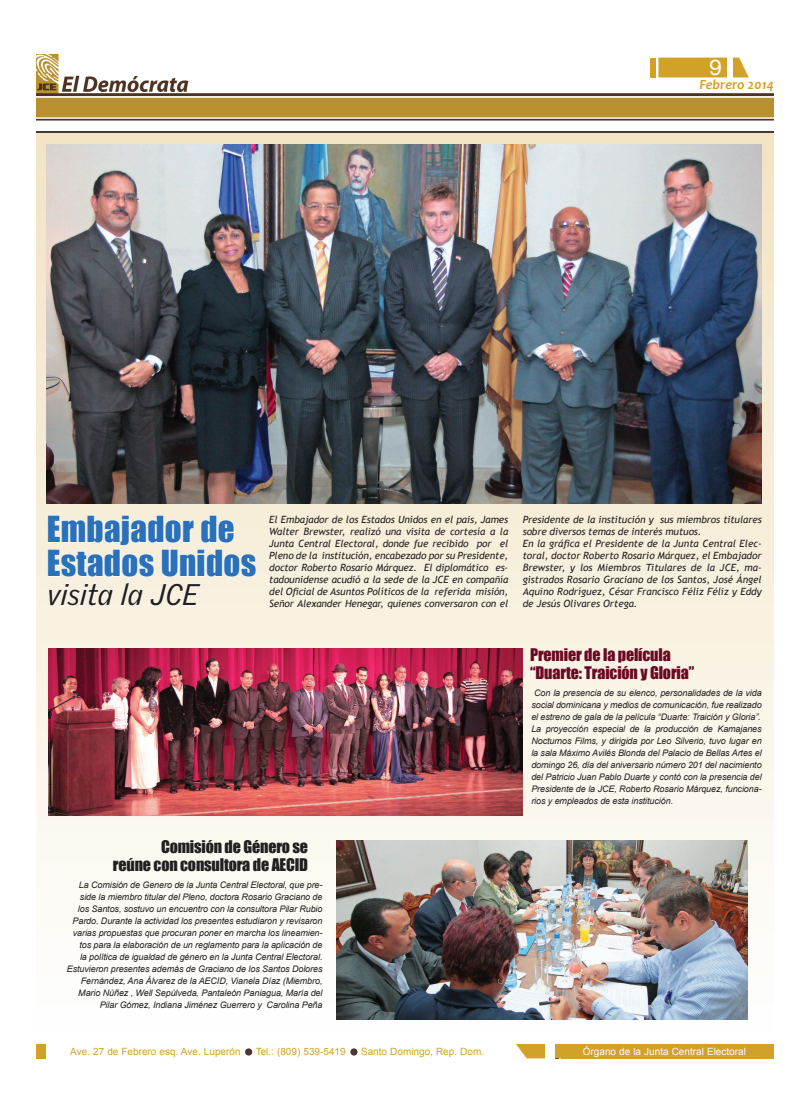
<style>
.page{position:relative;width:810px;height:1116px;background:#fff}
.page>*{position:absolute;margin:0;border:0;box-sizing:border-box;transform-origin:0 0}
.t1{font:33px/34px "Impact";letter-spacing:.01em;color:#2a71b9}
.t2{font:italic 29px "Griffith Gothic";letter-spacing:.01em;color:#231f20}
.t3{font:21.5px "Arial";color:#fff;scale:1.07 1}
.t4{font:16px/18px "Impact";letter-spacing:-.01em;color:#6a0923}
.t5{font:16px/18px "Impact";letter-spacing:-.01em;color:#231f20;text-align:right}
.t6{font:italic 700 14px "Candara";color:#d2a128}
.t7{font:italic 10px/12px "Trebuchet MS";color:#231f20;text-align:justify}
.t8{font:10px "Arial";color:#d2a128}
.t9{font:10px "Arial";color:#fff}
.t10{font:italic 9px/12px "Arial";letter-spacing:-.01em;color:#231f20;text-align:justify}
</style>
<div class="page">
<img style="left:36px;top:53px;width:738px;height:68px">
<svg style="left:658px;top:58px;width:91px;height:19px;background:#d5a838"></svg>
<div style="left:728px;top:56px;width:5px;height:23px;background:#fff"></div>
<div style="left:650px;top:58px;width:6px;height:20px;background:#d2a128"></div>
<div style="left:36px;top:1044px;width:10px;height:14px;background:#d2a128"></div>
<div style="left:561px;top:1044px;width:213px;height:14px;background:#d2a128"></div>
<svg style="left:516px;top:1044px;width:45px;height:14px"></svg>
<div style="left:545px;top:1043px;width:10px;height:16px;background:#fff"></div>
<div style="left:350px;top:1048px;width:8px;height:8px;background:#4b3731;border-radius:50%"></div>
<div style="left:245px;top:1048px;width:7px;height:8px;background:#4b3731;border-radius:50%"></div>
<div style="left:36px;top:133px;width:738px;height:900px;background:linear-gradient(to bottom,#eddec0,#fefffd)"></div>
<hr style="left:36px;top:131px;width:738px;height:2px;background:#4b3731">
<img style="left:47px;top:144px;width:715px;height:360px">
<svg style="left:47px;top:515px;width:210px;height:92px"></svg>
<img style="left:48px;top:648px;width:475px;height:168px">
<img style="left:336px;top:840px;width:411px;height:180px">
<h3 class="t3" style="left:709px;top:56px;width:13px">9</h3>
<h3 class="t6" style="left:699px;top:76px;width:76px">Febrero 2014</h3>
<h1 class="t1" style="left:47px;top:511px;width:211px">Embajador de<br>Estados Unidos</h1>
<h2 class="t2" style="left:47px;top:578px;width:153px">visita la JCE</h2>
<p class="t7" style="left:269px;top:514px;width:241px">El Embajador de los Estados Unidos en el pais, James Walter Brewster, realizó una visita de cortesía a la Junta Central Electoral, donde fue recibido por el Pleno de la institución, encabezado por su Presidente, doctor Roberto Rosario Márquez. El diplomático es&shy;tadounidense acudió a la sede de la JCE en compañía del Oficial de Asuntos Políticos de la referida misión, Señor Alexander Henegar, quienes conversaron con el</p>
<p class="t7" style="left:523px;top:514px;width:241px;text-align:left">Presidente de la institución y sus miembros titulares sobre diversos temas de interés mutuos.<br>En la gráfica el Presidente de la Junta Central Elec&shy;toral, doctor Roberto Rosario Márquez, el Embajador Brewster, y los Miembros Titulares de la JCE, ma&shy;gistrados Rosario Graciano de los Santos, José Ángel Aquino Rodríguez, César Francisco Féliz Féliz y Eddy de Jesús Olivares Ortega.</p>
<h3 class="t4" style="left:530px;top:645px;width:166px">Premier de la película “Duarte: Traición y Gloria”</h3>
<p class="t10" style="left:531px;top:687px;width:232px;text-indent:3px">Con la presencia de su elenco, personalidades de la vida social dominicana y medios de comunicación, fue realizado el estreno de gala de la película “Duarte: Traición y Gloria”.<br>La proyección especial de la producción de Kamajanes Nocturnos Films, y dirigida por Leo Silverio, tuvo lugar en la sala Máximo Avilés Blonda del Palacio de Bellas Artes el domingo 26, día del aniversario número 201 del nacimiento del Patricio Juan Pablo Duarte y contó con la presencia del Presidente de la JCE, Roberto Rosario Márquez, funciona&shy;rios y empleados de esta institución.</p>
<h3 class="t5" style="left:113px;top:837px;width:197px">Comisión de Género se<br>reúne con consultora de AECID</h3>
<p class="t10" style="left:67px;top:879px;width:257px;text-align:right">La Comisión de Genero de la Junta Central Electoral, que pre&shy;side la miembro titular del Pleno, doctora Rosario Graciano de los Santos, sostuvo un encuentro con la consultora Pilar Rubio Pardo. Durante la actividad los presentes estudiaron y revisaron varias propuestas que procuran poner en marcha los lineamien&shy;tos para la elaboración de un reglamento para la aplicación de<br>la política de igualdad de género en la Junta Central Electoral.<br>Estuvieron presentes además de Graciano de los Santos Dolores Fernández, Ana Álvarez de la AECID, Vianela Díaz (Miembro, Mario Núñez , Well Sepúlveda, Pantaleón Paniagua, María del Pilar Gómez, Indiana Jiménez Guerrero y Carolina Peña</p>
<p class="t8" style="left:70px;top:1046px;width:172px">Ave. 27 de Febrero esq. Ave. Luperón</p>
<p class="t8" style="left:256px;top:1046px;width:92px">Tel.: (809) 539-5419</p>
<p class="t8" style="left:361px;top:1046px;width:125px">Santo Domingo, Rep. Dom.</p>
<p class="t9" style="left:583px;top:1045px;width:165px">Órgano de la Junta Central Electoral</p>
</div>
